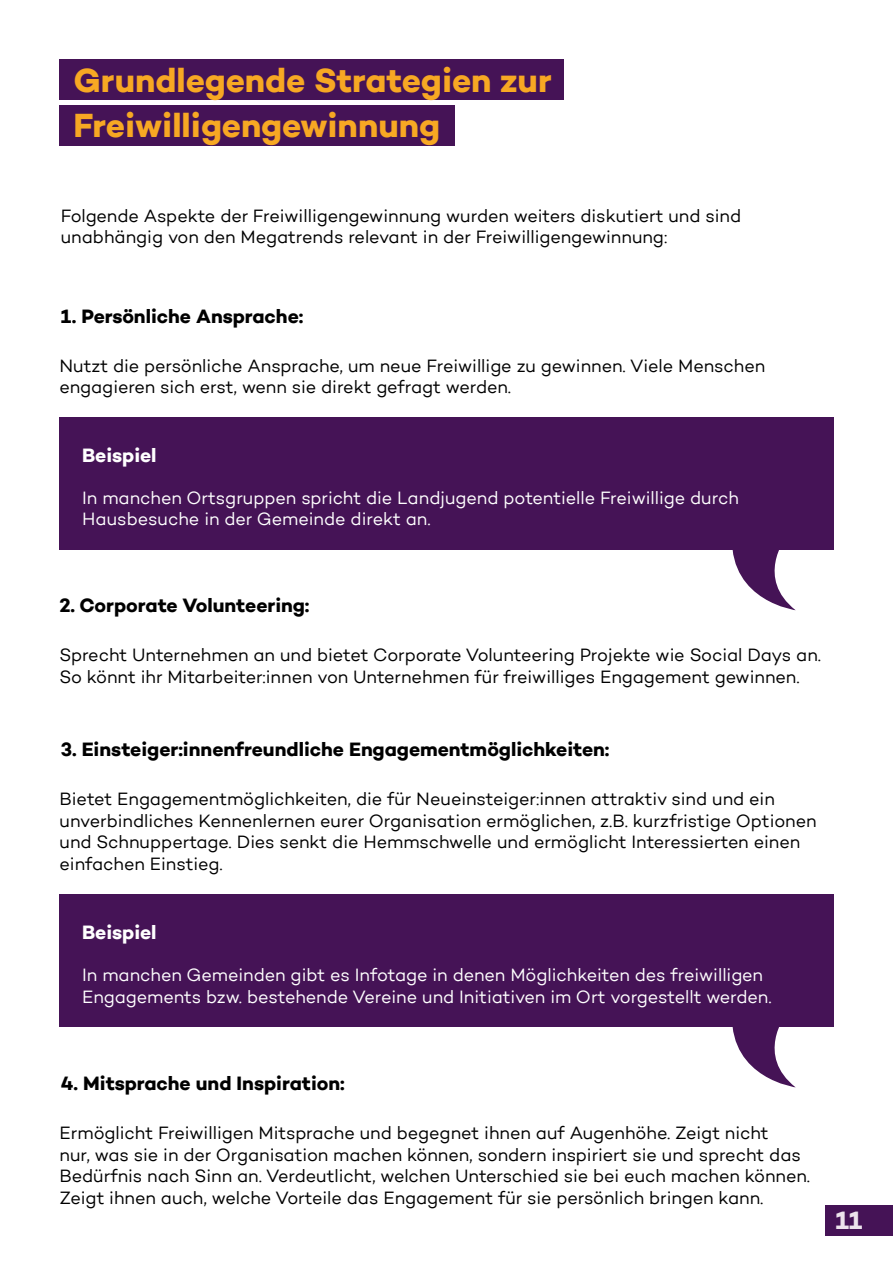
<style>
.page{position:relative;width:893px;height:1263px;background:#fff}
.page>*{position:absolute;margin:0;border:0;box-sizing:border-box;transform-origin:0 0}
.t1{font:700 33.75px/45px "Campton TT";color:#f7a823}
.t2{font:700 25.35px "Campton TT";color:#ede3ec}
.t3{font:700 19.5px "Campton TT";letter-spacing:-.005em;color:#000}
.t4{font:700 19.5px "Campton TT";letter-spacing:-.005em;color:#fff}
.t5{font:18px/21.6px "Campton TT";letter-spacing:-.005em;color:#000}
.t6{font:18px/21.6px "Campton TT";letter-spacing:-.005em;color:#fff}
</style>
<div class="page">
<div style="left:60px;top:105px;width:395px;height:41px;background:#451356"></div>
<div style="left:60px;top:60px;width:504px;height:40px;background:#451356"></div>
<div style="left:60px;top:417px;width:774px;height:132px;background:#451356"></div>
<svg style="left:731px;top:549px;width:65px;height:61px"></svg>
<div style="left:60px;top:894px;width:774px;height:133px;background:#451356"></div>
<svg style="left:732px;top:1027px;width:63px;height:60px"></svg>
<div style="left:826px;top:1205px;width:67px;height:30px;background:#451356"></div>
<h1 class="t1" style="left:74px;top:57px;width:480px">Grundlegende Strategien zur<br>Freiwilligengewinnung</h1>
<p class="t5" style="left:61px;top:204px;width:682px">Folgende Aspekte der Freiwilligengewinnung wurden weiters diskutiert und sind unabhängig von den Megatrends relevant in der Freiwilligengewinnung:</p>
<p class="t3" style="left:61px;top:303px;width:244px">1. Persönliche Ansprache:</p>
<p class="t5" style="left:60px;top:354px;width:707px">Nutzt die persönliche Ansprache, um neue Freiwillige zu gewinnen. Viele Menschen engagieren sich erst, wenn sie direkt gefragt werden.</p>
<p class="t4" style="left:82px;top:443px;width:76px">Beispiel</p>
<p class="t6" style="left:82px;top:486px;width:658px">In manchen Ortsgruppen spricht die Landjugend potentielle Freiwillige durch<br>Hausbesuche in der Gemeinde direkt an.</p>
<p class="t3" style="left:59px;top:593px;width:252px">2. Corporate Volunteering:</p>
<p class="t5" style="left:59px;top:644px;width:763px">Sprecht Unternehmen an und bietet Corporate Volunteering Projekte wie Social Days an.<br>So könnt ihr Mitarbeiter:innen von Unternehmen für freiwilliges Engagement gewinnen.</p>
<p class="t3" style="left:61px;top:737px;width:550px">3. Einsteiger:innenfreundliche Engagementmöglichkeiten:</p>
<p class="t5" style="left:60px;top:788px;width:758px">Bietet Engagementmöglichkeiten, die für Neueinsteiger:innen attraktiv sind und ein unverbindliches Kennenlernen eurer Organisation ermöglichen, z.B. kurzfristige Optionen und Schnuppertage. Dies senkt die Hemmschwelle und ermöglicht Interessierten einen einfachen Einstieg.</p>
<p class="t4" style="left:82px;top:920px;width:76px">Beispiel</p>
<p class="t6" style="left:82px;top:964px;width:691px">In manchen Gemeinden gibt es Infotage in denen Möglichkeiten des freiwilligen<br>Engagements bzw. bestehende Vereine und Initiativen im Ort vorgestellt werden.</p>
<p class="t3" style="left:61px;top:1071px;width:286px">4. Mitsprache und Inspiration:</p>
<p class="t5" style="left:60px;top:1122px;width:752px">Ermöglicht Freiwilligen Mitsprache und begegnet ihnen auf Augenhöhe. Zeigt nicht<br>nur, was sie in der Organisation machen können, sondern inspiriert sie und sprecht das Bedürfnis nach Sinn an. Verdeutlicht, welchen Unterschied sie bei euch machen können.<br>Zeigt ihnen auch, welche Vorteile das Engagement für sie persönlich bringen kann.</p>
<h2 class="t2" style="left:835px;top:1204px;width:28px">11</h2>
</div>
